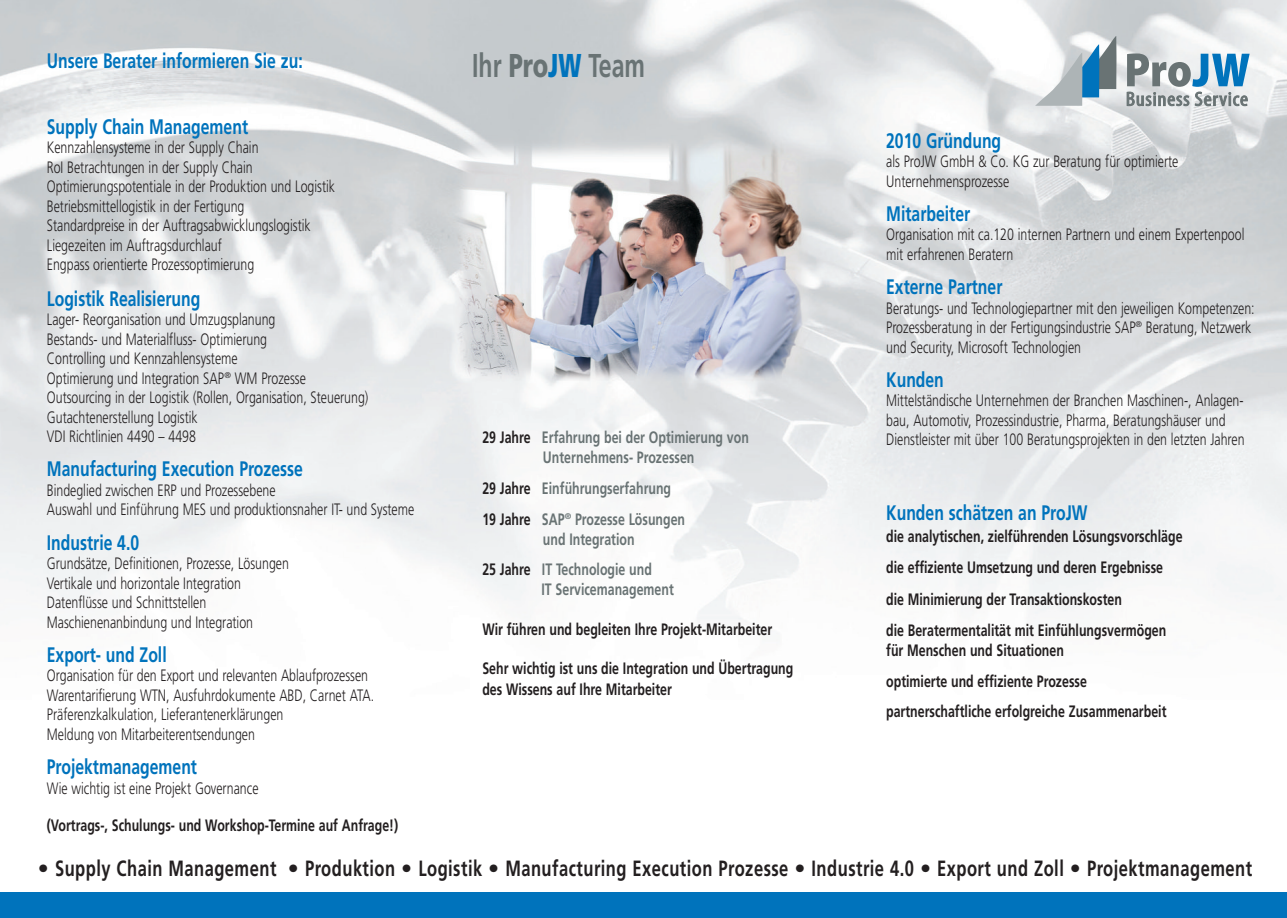
<style>
.page{position:relative;width:1287px;height:918px;background:#fff}
.page>*{position:absolute;margin:0;border:0;box-sizing:border-box;transform-origin:0 0}
.t1{font:700 33px "Frutiger";color:#697374;scale:.7 1}
.t2{font:700 22.05px "Frutiger";letter-spacing:.03em;color:#231f20}
.t3{font:700 21px "Frutiger";color:#0073bc;scale:.75 1}
.t4{font:300 16.5px/19.5px "Frutiger";color:#231f20;scale:.75 1}
.t5{font:700 16.5px/30.9px "Frutiger";color:#231f20;scale:.75 1}
.t6{font:700 16.5px/30.9px "Frutiger";color:#697374;scale:.75 1}
.s1{font-weight:900}
.s2{font-weight:900;color:#0073bc}
.s3{color:#231f20}
</style>
<div class="page">
<img style="left:0;top:0;width:1287px;height:622px">
<div style="left:0;top:892px;width:1287px;height:26px;background:#0073bc"></div>
<svg style="left:1035px;top:36px;width:82px;height:70px"></svg>
<svg style="left:1126px;top:53px;width:124px;height:53px;background:#9eb5c2"></svg>
<p class="t3" style="left:47px;top:53px;width:343px">Unsere Berater informieren Sie zu:</p>
<h1 class="t1" style="left:472px;top:53px;width:248px">Ihr <span class="s1">Pro</span><span class="s2">JW</span> Team</h1>
<p class="t3" style="left:47px;top:118px;width:270px">Supply Chain Management</p>
<p class="t4" style="left:47px;top:139px;width:386px">Kennzahlensysteme in der Supply Chain<br>RoI Betrachtungen in der Supply Chain Optimierungspotentiale in der Produktion und Logistik Betriebsmittellogistik in der Fertigung<br>Standardpreise in der Auftragsabwicklungslogistik Liegezeiten im Auftragsdurchlauf<br>Engpass orientierte Prozessoptimierung</p>
<p class="t3" style="left:47px;top:290px;width:206px">Logistik Realisierung</p>
<p class="t4" style="left:47px;top:311px;width:430px">Lager- Reorganisation und Umzugsplanung<br>Bestands- und Materialfluss- Optimierung<br>Controlling und Kennzahlensysteme<br>Optimierung und Integration SAP<sup>®</sup> WM Prozesse Outsourcing in der Logistik (Rollen, Organisation, Steuerung)<br>Gutachtenerstellung Logistik<br>VDI Richtlinien 4490 – 4498</p>
<p class="t3" style="left:47px;top:461px;width:343px">Manufacturing Execution Prozesse</p>
<p class="t4" style="left:47px;top:482px;width:491px">Bindeglied zwischen ERP und Prozessebene<br>Auswahl und Einführung MES und produktionsnaher IT- und Systeme</p>
<p class="t3" style="left:47px;top:534px;width:125px">Industrie 4.0</p>
<p class="t4" style="left:47px;top:555px;width:324px">Grundsätze, Definitionen, Prozesse, Lösungen Vertikale und horizontale Integration Datenflüsse und Schnittstellen Maschienenanbindung und Integration</p>
<p class="t3" style="left:47px;top:646px;width:161px">Export- und Zoll</p>
<p class="t4" style="left:47px;top:667px;width:438px">Organisation für den Export und relevanten Ablaufprozessen Warentarifierung WTN, Ausfuhrdokumente ABD, Carnet ATA.<br>Präferenzkalkulation, Lieferantenerklärungen<br>Meldung von Mitarbeiterentsendungen</p>
<p class="t3" style="left:47px;top:758px;width:202px">Projektmanagement</p>
<p class="t4" style="left:47px;top:779px;width:284px">Wie wichtig ist eine Projekt Governance</p>
<p class="t5" style="left:47px;top:811px;width:470px">(Vortrags-, Schulungs- und Workshop-Termine auf Anfrage!)</p>
<h2 class="t2" style="left:38px;top:859px;width:1216px">• Supply Chain Management • Produktion • Logistik • Manufacturing Execution Prozesse • Industrie 4.0 • Export und Zoll • Projektmanagement</h2>
<p class="t3" style="left:886px;top:132px;width:155px">2010 Gründung</p>
<p class="t4" style="left:886px;top:153px;width:391px">als ProJW GmbH &amp; Co. KG zur Beratung für optimierte<br>Unternehmensprozesse</p>
<p class="t3" style="left:886px;top:205px;width:114px">Mitarbeiter</p>
<p class="t4" style="left:886px;top:226px;width:479px">Organisation mit ca.120 internen Partnern und einem Expertenpool mit erfahrenen Beratern</p>
<p class="t3" style="left:886px;top:278px;width:157px">Externe Partner</p>
<p class="t4" style="left:886px;top:299px;width:493px">Beratungs- und Technologiepartner mit den jeweiligen Kompetenzen:<br>Prozessberatung in der Fertigungsindustrie SAP<sup>®</sup> Beratung, Netzwerk und Security, Microsoft Technologien</p>
<p class="t3" style="left:886px;top:371px;width:78px">Kunden</p>
<p class="t4" style="left:886px;top:392px;width:479px">Mittelständische Unternehmen der Branchen Maschinen-, Anlagen&shy;bau, Automotiv, Prozessindustrie, Pharma, Beratungshäuser und<br>Dienstleister mit über 100 Beratungsprojekten in den letzten Jahren</p>
<p class="t6" style="left:482px;top:429px;width:357px;line-height:19.8px;text-align:center"><span class="s3">29 Jahre</span> Erfahrung bei der Optimierung von<br>Unternehmens- Prozessen</p>
<p class="t6" style="left:482px;top:474px;width:272px"><span class="s3">29 Jahre</span> Einführungserfahrung<br><span class="s3">19 Jahre</span> SAP<sup>®</sup> Prozesse Lösungen</p>
<p class="t6" style="left:482px;top:525px;width:228px;text-indent:61px">und Integration<br><span class="s3">25 Jahre</span> IT Technologie und</p>
<p class="t6" style="left:542px;top:575px;width:178px">IT Servicemanagement</p>
<p class="t5" style="left:482px;top:615px;width:388px">Wir führen und begleiten Ihre Projekt-Mitarbeiter</p>
<p class="t5" style="left:482px;top:659px;width:416px;line-height:21px">Sehr wichtig ist uns die Integration und Übertragung des Wissens auf Ihre Mitarbeiter</p>
<p class="t3" style="left:886px;top:504px;width:270px">Kunden schätzen an ProJW</p>
<p class="t5" style="left:886px;top:522px;width:397px">die analytischen, zielführenden Lösungsvorschläge die effiziente Umsetzung und deren Ergebnisse</p>
<p class="t5" style="left:886px;top:585px;width:375px">die Minimierung der Transaktionskosten<br>die Beratermentalität mit Einfühlungsvermögen</p>
<p class="t5" style="left:886px;top:636px;width:375px">für Menschen und Situationen<br>optimierte und effiziente Prozesse partnerschaftliche erfolgreiche Zusammenarbeit</p>
</div>
